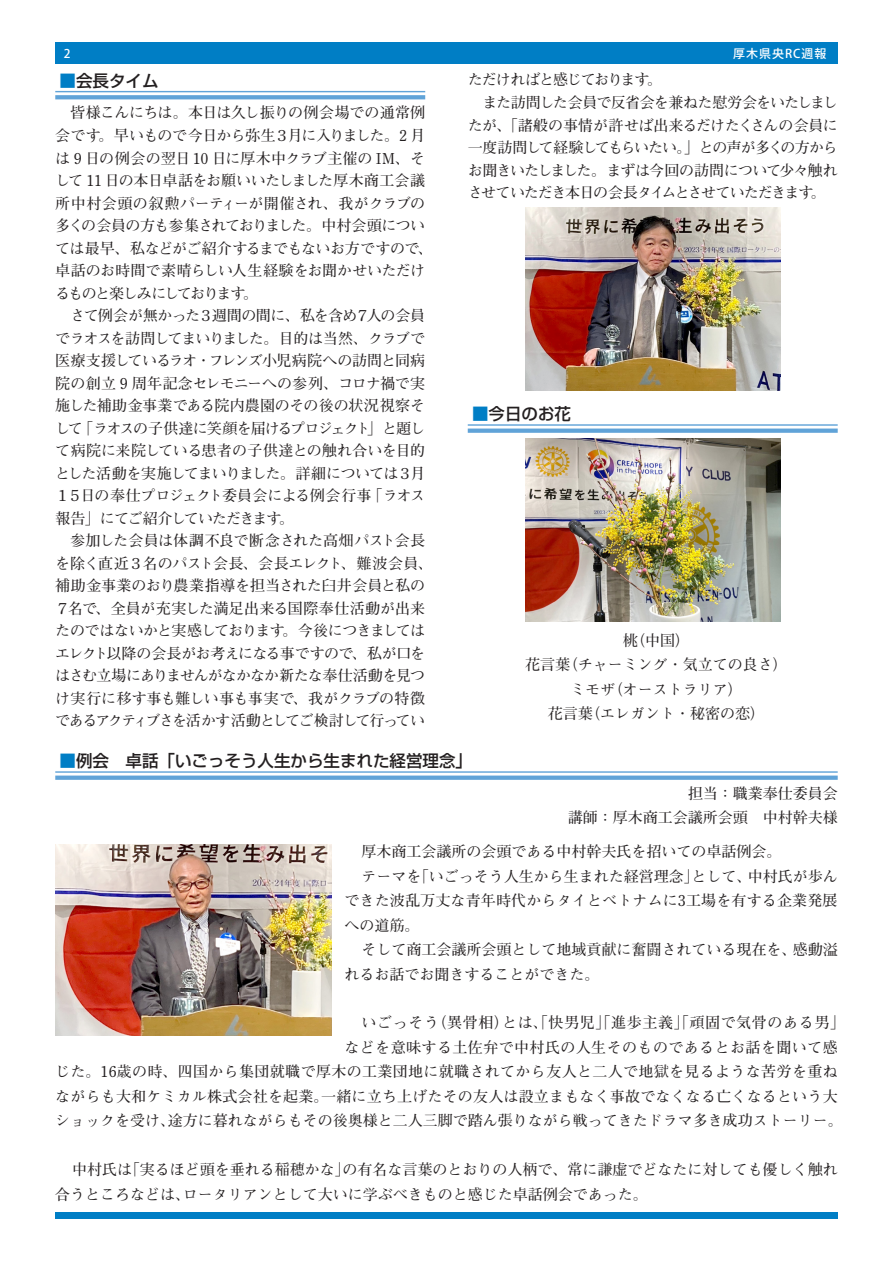
<style>
.page{position:relative;width:893px;height:1263px;background:#fff}
.page>*{position:absolute;margin:0;border:0;box-sizing:border-box;transform-origin:0 0}
.t1{font:500 16.5px "Shin Go Pro";color:#231f20}
.t2{font:700 15px/22.5px "Futo Min A101 Pro";color:#231f20;text-align:justify}
.t3{font:700 15px/22.5px "Futo Min A101 Pro";letter-spacing:-.035em;color:#231f20}
.t4{font:700 15px "Futo Min A101 Pro";letter-spacing:.025em;color:#231f20}
.t5{font:700 15px "Futo Min A101 Pro";letter-spacing:.045em;color:#231f20}
.t6{font:700 15px "Futo Min A101 Pro";letter-spacing:.03em;color:#231f20}
.t7{font:700 15px "Futo Min A101 Pro";letter-spacing:-.08em;color:#231f20}
.t8{font:700 15px "Futo Min A101 Pro";letter-spacing:-.06em;color:#231f20}
.t9{font:700 15px "Futo Min A101 Pro";letter-spacing:-.075em;color:#231f20}
.t10{font:700 15px "Futo Min A101 Pro";letter-spacing:-.045em;color:#231f20}
.t11{font:700 15px "Futo Min A101 Pro";letter-spacing:-.07em;color:#231f20}
.t12{font:500 12px "Koz Go Pr 6 N";letter-spacing:.08em;color:#fff}
.s1{color:#007ec5}
</style>
<div class="page">
<div style="left:55px;top:43px;width:783px;height:21px;background:#007ec5"></div>
<div style="left:55px;top:1213px;width:783px;height:6px;background:#007ec5"></div>
<hr style="left:55px;top:91px;width:370px;height:1px;background:#60a3d8">
<svg style="left:55px;top:95px;width:370px;height:4px"></svg>
<hr style="left:468px;top:424px;width:370px;height:2px;background:#60a3d8">
<div style="left:468px;top:428px;width:370px;height:5px;background:#60a3d8"></div>
<img style="left:525px;top:207px;width:255px;height:183px">
<img style="left:525px;top:439px;width:255px;height:182px">
<img style="left:55px;top:844px;width:277px;height:191px">
<hr style="left:55px;top:771px;width:783px;height:2px;background:#60a3d8">
<div style="left:55px;top:775px;width:783px;height:5px;background:#60a3d8"></div>
<p class="t12" style="left:64px;top:47px;width:8px">2</p>
<p class="t12" style="left:733px;top:47px;width:95px">厚木県央RC週報</p>
<p class="t1" style="left:60px;top:67px;width:100px"><span class="s1">■</span>会長タイム</p>
<p class="t3" style="left:55px;top:100px;width:379px;text-indent:15px">皆様こんにちは。本日は久し振りの例会場での通常例会です。早いもので今日から弥生３月に入りました。2 月は 9 日の例会の翌日 10 日に厚木中クラブ主催の IM、そして 11 日の本日卓話をお願いいたしました厚木商工会議所中村会頭の叙勲パーティーが開催され、我がクラブの多くの会員の方も参集されておりました。中村会頭については最早、私などがご紹介するまでもないお方ですので、卓話のお時間で素晴らしい人生経験をお聞かせいただけるものと楽しみにしております。</p>
<p class="t2" style="left:55px;top:302px;width:371px;text-indent:15px">さて例会が無かった３週間の間に、私を含め７人の会員でラオスを訪問してまいりました。目的は当然、クラブで医療支援しているラオ・フレンズ小児病院への訪問と同病院の創立 9 周年記念セレモニーへの参列、コロナ禍で実施した補助金事業である院内農園のその後の状況視察そして「ラオスの子供達に笑顔を届けるプロジェクト」と題して病院に来院している患者の子供達との触れ合いを目的とした活動を実施してまいりました。詳細については３月１５日の奉仕プロジェクト委員会による例会行事「ラオス報告」にてご紹介していただきます。</p>
<p class="t3" style="left:55px;top:527px;width:379px;text-align:center">参加した会員は体調不良で断念された高畑パスト会長<br>を除く直近３名のパスト会長、会長エレクト、難波会員、補助金事業のおり農業指導を担当された臼井会員と私の<br>７名で、全員が充実した満足出来る国際奉仕活動が出来たのではないかと実感しております。今後につきましてはエレクト以降の会長がお考えになる事ですので、私が口をはさむ立場にありませんがなかなか新たな奉仕活動を見つけ実行に移す事も難しい事も事実で、我がクラブの特徴であるアクティブさを活かす活動としてご検討して行ってい</p>
<p class="t11" style="left:468px;top:68px;width:196px">ただければと感じております。</p>
<p class="t10" style="left:483px;top:91px;width:357px">また訪問した会員で反省会を兼ねた慰労会をいたしまし</p>
<p class="t2" style="left:468px;top:112px;width:371px">たが、「諸般の事情が許せば出来るだけたくさんの会員に</p>
<p class="t7" style="left:468px;top:136px;width:371px">一度訪問して経験してもらいたい。」との声が多くの方から</p>
<p class="t8" style="left:468px;top:158px;width:371px">お聞きいたしました。まずは今回の訪問について少々触れ</p>
<p class="t9" style="left:468px;top:181px;width:360px">させていただき本日の会長タイムとさせていただきます。</p>
<p class="t1" style="left:472px;top:400px;width:100px"><span class="s1">■</span>今日のお花</p>
<p class="t2" style="left:525px;top:626px;width:264px;line-height:24.5px;text-align:center">桃（中国）<br>花言葉（チャーミング・気立ての良さ）ミモザ（オーストラリア）<br>花言葉（エレガント・秘密の恋）</p>
<p class="t1" style="left:60px;top:747px;width:414px"><span class="s1">■</span>例会　卓話「いごっそう人生から生まれた経営理念」</p>
<p class="t2" style="left:568px;top:779px;width:271px;line-height:24.5px;text-align:right">担当：職業奉仕委員会<br>講師：厚木商工会議所会頭　中村幹夫様</p>
<p class="t2" style="left:361px;top:839px;width:422px">厚木商工会議所の会頭である中村幹夫氏を招いての卓話例会。</p>
<p class="t2" style="left:361px;top:863px;width:478px">テーマを「いごっそう人生から生まれた経営理念」として、中村氏が歩ん</p>
<p class="t2" style="left:344px;top:887px;width:495px">できた波乱万丈な青年時代からタイとベトナムに3工場を有する企業発展</p>
<p class="t2" style="left:344px;top:912px;width:76px">への道筋。</p>
<p class="t2" style="left:361px;top:936px;width:478px">そして商工会議所会頭として地域貢献に奮闘されている現在を、感動溢</p>
<p class="t2" style="left:344px;top:961px;width:256px">れるお話でお聞きすることができた。</p>
<p class="t5" style="left:361px;top:1011px;width:485px">いごっそう（異骨相）とは、「快男児」「進歩主義」「頑固で気骨のある男」</p>
<p class="t6" style="left:344px;top:1035px;width:495px">などを意味する土佐弁で中村氏の人生そのものであるとお話を聞いて感</p>
<p class="t4" style="left:55px;top:1060px;width:784px">じた。16歳の時、四国から集団就職で厚木の工業団地に就職されてから友人と二人で地獄を見るような苦労を重ね</p>
<p class="t2" style="left:55px;top:1083px;width:784px">ながらも大和ケミカル株式会社を起業。一緒に立ち上げたその友人は設立まもなく事故でなくなる亡くなるという大</p>
<p class="t2" style="left:55px;top:1107px;width:789px">ショックを受け、途方に暮れながらもその後奥様と二人三脚で踏ん張りながら戦ってきたドラマ多き成功ストーリー。</p>
<p class="t2" style="left:55px;top:1155px;width:784px;line-height:24.5px;text-indent:17px">中村氏は「実るほど頭を垂れる稲穂かな」の有名な言葉のとおりの人柄で、常に謙虚でどなたに対しても優しく触れ合うところなどは、ロータリアンとして大いに学ぶべきものと感じた卓話例会であった。</p>
</div>
